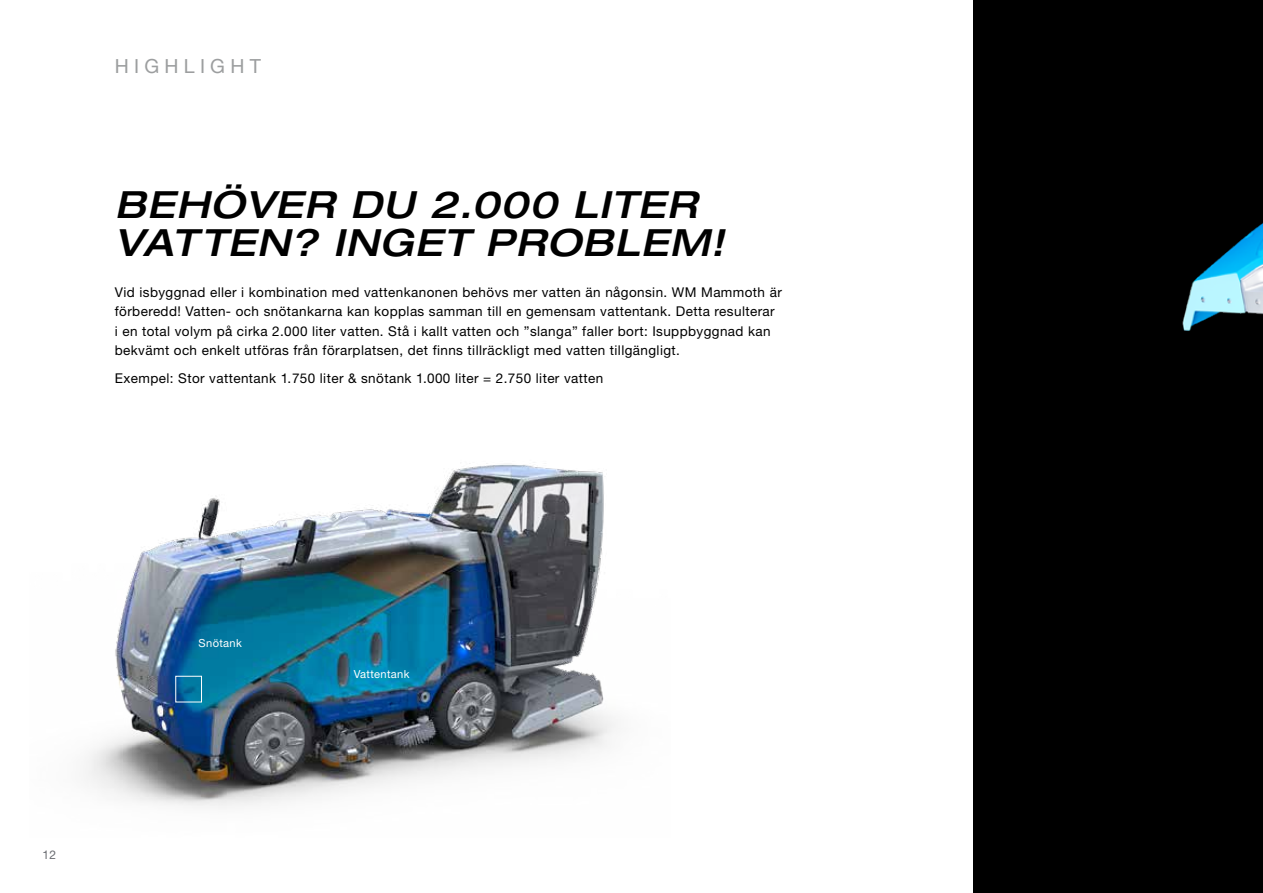
<style>
.page{position:relative;width:1263px;height:893px;background:#fff}
.page>*{position:absolute;margin:0;border:0;box-sizing:border-box;transform-origin:0 0}
.t1{font:italic 500 expanded 37.5px/37.5px "Helvetica Neue LT Std";letter-spacing:.03em;color:#000}
.t2{font:19.5px "Helvetica Neue LT Std";letter-spacing:.27em;color:#9c9e9f}
.t3{font:13.5px/19.5px "Helvetica Neue LT Std";letter-spacing:.03em;color:#000}
.t4{font:12px "Helvetica Neue LT Std";color:#6a6c71}
.t5{font:11.1px "Helvetica Neue LT Std";letter-spacing:.03em;color:#fff}
</style>
<div class="page">
<div style="left:974px;top:0;width:289px;height:893px;background:#000"></div>
<img style="left:85px;top:463px;width:531px;height:345px">
<img style="left:1182px;top:223px;width:81px;height:108px">
<h2 class="t2" style="left:115px;top:54px;width:148px">HIGHLIGHT</h2>
<h1 class="t1" style="left:115px;top:186px;width:611px">BEHÖVER DU 2.000 LITER<br>VATTEN? INGET PROBLEM!</h1>
<p class="t3" style="left:115px;top:282px;width:668px">Vid isbyggnad eller i kombination med vattenkanonen behövs mer vatten än någonsin. WM Mammoth är förberedd! Vatten- och snötankarna kan kopplas samman till en gemensam vattentank. Detta resulterar<br>i en total volym på cirka 2.000 liter vatten. Stå i kallt vatten och ”slanga” faller bort: Isuppbyggnad kan bekvämt och enkelt utföras från förarplatsen, det finns tillräckligt med vatten tillgängligt.</p>
<p class="t3" style="left:115px;top:368px;width:490px">Exempel: Stor vattentank 1.750 liter &amp; snötank 1.000 liter = 2.750 liter vatten</p>
<p class="t4" style="left:43px;top:847px;width:15px">12</p>
<p class="t5" style="left:199px;top:636px;width:45px">Snötank</p>
<p class="t5" style="left:354px;top:667px;width:57px">Vattentank</p>
</div>
